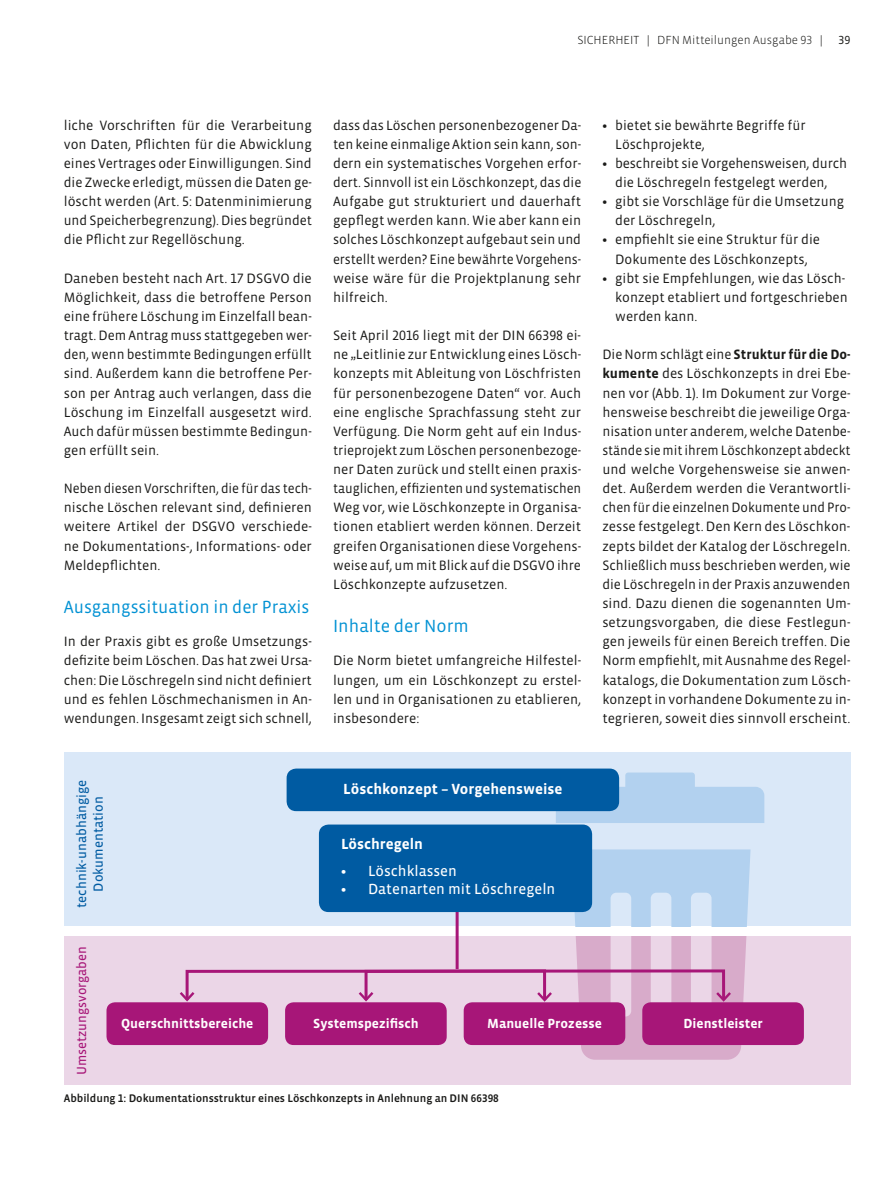
<style>
.page{position:relative;width:893px;height:1191px;background:#fff}
.page>*{position:absolute;margin:0;border:0;box-sizing:border-box;transform-origin:0 0}
.t1{font:18px "Vista Sans OT";color:#0091d3}
.t2{font:700 15px "Vista Sans OT";color:#fff}
.t3{font:15px "Vista Sans OT";color:#fff}
.t4{font:13.8px/19px "Vista Sans OT";color:#1a1a18;text-align:justify}
.t5{font:13.8px/19px "Vista Sans OT";color:#1a1a18;text-align:justify;scale:.95 1}
.t6{font:700 13.5px "Vista Sans OT";color:#fff}
.t7{font:13.5px/16.5px "Vista Sans OT";color:#005ba2;text-align:center}
.t8{font:13.5px "Vista Sans OT";color:#a71678}
.t9{font:300 12px "Vista Sans OT";color:#1a1a18}
.t10{font:12px "Vista Sans OT";color:#1a1a18}
.t11{font:500 11.25px "Vista Sans OT";color:#1a1a18}
.s1{font-weight:900}
.s2{font-weight:700}
</style>
<div class="page">
<div style="left:64px;top:936px;width:786px;height:149px;background:#ebd6e7"></div>
<div style="left:64px;top:752px;width:786px;height:174px;background:#dae8f8"></div>
<svg style="left:572px;top:849px;width:178px;height:77px"></svg>
<svg style="left:556px;top:772px;width:208px;height:51px;background:#b7d4f0"></svg>
<div style="left:186px;top:969px;width:539px;height:32px;border:3px solid #a71678"></div>
<svg style="left:179px;top:989px;width:18px;height:13px"></svg>
<svg style="left:572px;top:936px;width:175px;height:123px"></svg>
<div style="left:365px;top:969px;width:181px;height:32px;border:3px solid #a71678"></div>
<svg style="left:356px;top:989px;width:20px;height:13px"></svg>
<svg style="left:535px;top:989px;width:19px;height:13px"></svg>
<div style="left:106px;top:1002px;width:162px;height:43px;background:#a71678;border-radius:9px"></div>
<div style="left:285px;top:1002px;width:162px;height:43px;background:#a71678;border-radius:9px"></div>
<div style="left:464px;top:1002px;width:161px;height:43px;background:#a71678;border-radius:9px"></div>
<div style="left:642px;top:1002px;width:162px;height:43px;background:#a71678;border-radius:9px"></div>
<hr style="left:456px;top:901px;width:3px;height:68px;background:#a71678">
<div style="left:319px;top:824px;width:273px;height:88px;background:#005ba2;border-radius:10px"></div>
<div style="left:287px;top:768px;width:332px;height:43px;background:#005ba2;border-radius:10px"></div>
<p class="t9" style="left:577px;top:34px;width:247px">SICHERHEIT | DFN Mitteilungen Ausgabe 93 |</p>
<p class="t10" style="left:838px;top:34px;width:13px">39</p>
<p class="t4" style="left:64px;top:116px;width:250px">liche Vorschriften für die Verarbeitung von Daten, Pflichten für die Abwicklung eines Vertrages oder Einwilligungen. Sind die Zwecke erledigt, müssen die Daten ge&shy;löscht werden (Art. 5: Datenminimierung und Speicherbegrenzung). Dies begründet die Pflicht zur Regellöschung.</p>
<p class="t4" style="left:64px;top:269px;width:250px">Daneben besteht nach Art. 17 DSGVO die Möglichkeit, dass die betroffene Person eine frühere Löschung im Einzelfall bean&shy;tragt. Dem Antrag muss stattgegeben wer&shy;den, wenn bestimmte Bedingungen erfüllt sind. Außerdem kann die betroffene Per&shy;son per Antrag auch verlangen, dass die Löschung im Einzelfall ausgesetzt wird.<br>Auch dafür müssen bestimmte Bedingun&shy;gen erfüllt sein.</p>
<p class="t5" style="left:64px;top:479px;width:263px">Neben diesen Vorschriften, die für das tech&shy;nische Löschen relevant sind, definieren weitere Artikel der DSGVO verschiede&shy;ne Dokumentations-, Informations- oder Meldepflichten.</p>
<h1 class="t1" style="left:64px;top:597px;width:247px">Ausgangssituation in der Praxis</h1>
<p class="t4" style="left:64px;top:632px;width:250px">In der Praxis gibt es große Umsetzungs&shy;defizite beim Löschen. Das hat zwei Ursa&shy;chen: Die Löschregeln sind nicht definiert und es fehlen Löschmechanismen in An&shy;wendungen. Insgesamt zeigt sich schnell,</p>
<p class="t4" style="left:333px;top:116px;width:250px">dass das Löschen personenbezogener Da&shy;ten keine einmalige Aktion sein kann, son&shy;dern ein systematisches Vorgehen erfor&shy;dert. Sinnvoll ist ein Löschkonzept, das die Aufgabe gut strukturiert und dauerhaft gepflegt werden kann. Wie aber kann ein solches Löschkonzept aufgebaut sein und erstellt werden? Eine bewährte Vorgehens&shy;weise wäre für die Projektplanung sehr hilfreich.</p>
<p class="t4" style="left:333px;top:326px;width:250px">Seit April 2016 liegt mit der DIN 66398 ei&shy;ne „Leitlinie zur Entwicklung eines Lösch&shy;konzepts mit Ableitung von Löschfristen für personenbezogene Daten“ vor. Auch eine englische Sprachfassung steht zur Verfügung. Die Norm geht auf ein Indus&shy;trieprojekt zum Löschen personenbezoge&shy;ner Daten zurück und stellt einen praxis&shy;tauglichen, effizienten und systematischen Weg vor, wie Löschkonzepte in Organisa&shy;tionen etabliert werden können. Derzeit greifen Organisationen diese Vorgehens&shy;weise auf, um mit Blick auf die DSGVO ihre Löschkonzepte aufzusetzen.</p>
<h1 class="t1" style="left:333px;top:616px;width:137px">Inhalte der Norm</h1>
<p class="t4" style="left:333px;top:651px;width:250px">Die Norm bietet umfangreiche Hilfestel&shy;lungen, um ein Löschkonzept zu erstel&shy;len und in Organisationen zu etablieren, insbesondere:</p>
<p class="t7" style="left:74px;top:908px;width:129px;rotate:-90deg">technik-unabhängige<br>Dokumentation</p>
<p class="t2" style="left:343px;top:781px;width:221px">Löschkonzept – Vorgehensweise</p>
<p class="t2" style="left:341px;top:836px;width:84px">Löschregeln</p>
<p class="t3" style="left:341px;top:863px;width:117px"><span class="s1">•</span> Löschklassen</p>
<p class="t3" style="left:341px;top:881px;width:216px"><span class="s1">•</span> Datenarten mit Löschregeln</p>
<p class="t4" style="left:615px;top:116px;width:192px;text-indent:-13px"><span class="s1">•</span> bietet sie bewährte Begriffe für<br>Löschprojekte,</p>
<p class="t4" style="left:602px;top:154px;width:246px;text-align:center"><span class="s1">•</span> beschreibt sie Vorgehensweisen, durch die Löschregeln festgelegt werden,</p>
<p class="t4" style="left:615px;top:192px;width:230px;text-indent:-13px"><span class="s1">•</span> gibt sie Vorschläge für die Umsetzung der Löschregeln,</p>
<p class="t4" style="left:602px;top:230px;width:219px;text-align:center"><span class="s1">•</span> empfiehlt sie eine Struktur für die<br>Dokumente des Löschkonzepts,</p>
<p class="t4" style="left:615px;top:269px;width:234px;text-align:left;text-indent:-13px"><span class="s1">•</span> gibt sie Empfehlungen, wie das Lösch&shy;konzept etabliert und fortgeschrieben werden kann.</p>
<p class="t4" style="left:602px;top:345px;width:250px">Die Norm schlägt eine <span class="s2">Struktur für die Do&shy;kumente</span> des Löschkonzepts in drei Ebe&shy;nen vor (Abb. 1). Im Dokument zur Vorge&shy;hensweise beschreibt die jeweilige Orga&shy;nisation unter anderem, welche Datenbe&shy;stände sie mit ihrem Löschkonzept abdeckt und welche Vorgehensweise sie anwen&shy;det. Außerdem werden die Verantwortli&shy;chen für die einzelnen Dokumente und Pro&shy;zesse festgelegt. Den Kern des Löschkon&shy;zepts bildet der Katalog der Löschregeln.<br>Schließlich muss beschrieben werden, wie die Löschregeln in der Praxis anzuwenden sind. Dazu dienen die sogenannten Um&shy;setzungsvorgaben, die diese Festlegun&shy;gen jeweils für einen Bereich treffen. Die Norm empfiehlt, mit Ausnahme des Regel&shy;katalogs, die Dokumentation zum Lösch&shy;konzept in vorhandene Dokumente zu in&shy;tegrieren, soweit dies sinnvoll erscheint.</p>
<p class="t8" style="left:75px;top:1075px;width:130px;rotate:-90deg">Umsetzungsvorgaben</p>
<p class="t6" style="left:121px;top:1016px;width:134px">Querschnittsbereiche</p>
<p class="t6" style="left:313px;top:1016px;width:107px">Systemspezifisch</p>
<p class="t6" style="left:487px;top:1016px;width:116px">Manuelle Prozesse</p>
<p class="t6" style="left:683px;top:1016px;width:81px">Dienstleister</p>
<p class="t11" style="left:64px;top:1092px;width:437px">Abbildung 1: Dokumentationsstruktur eines Löschkonzepts in Anlehnung an DIN 66398</p>
</div>
